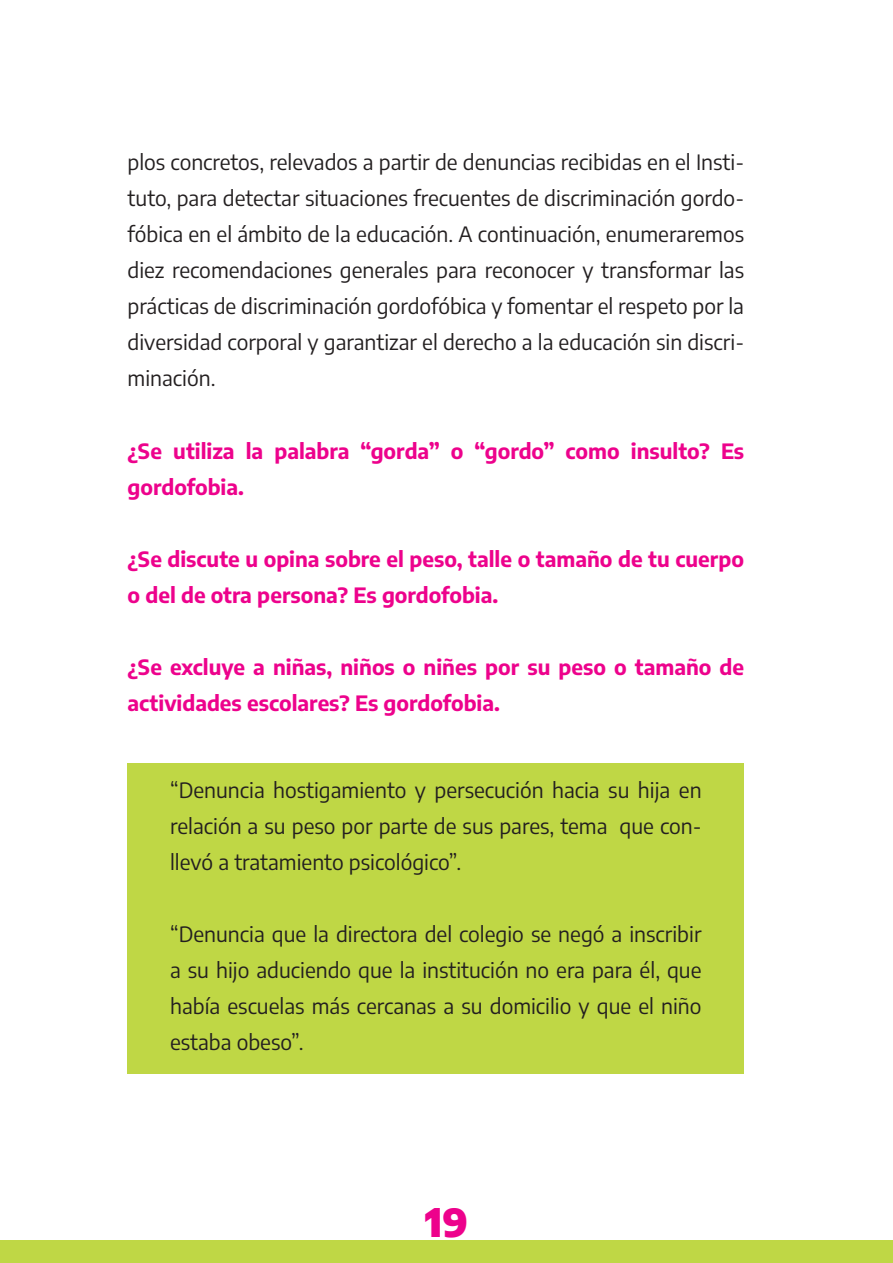
<style>
.page{position:relative;width:893px;height:1263px;background:#fff}
.page>*{position:absolute;margin:0;border:0;box-sizing:border-box;transform-origin:0 0}
.t1{font:900 39px "Encode Sans";color:#ed028c}
.t2{font:21px/36px "Encode Sans";color:#231f20;text-align:justify}
.t3{font:700 21px/36px "Encode Sans";color:#ed028c}
</style>
<div class="page">
<div style="left:0;top:1241px;width:893px;height:22px;background:#bfd745"></div>
<div style="left:128px;top:763px;width:616px;height:311px;background:#bfd745"></div>
<p class="t2" style="left:128px;top:144px;width:618px">plos concretos, relevados a partir de denuncias recibidas en el Insti&shy;tuto, para detectar situaciones frecuentes de discriminación gordo&shy;fóbica en el ámbito de la educación. A continuación, enumeraremos diez recomendaciones generales para reconocer y transformar las prácticas de discriminación gordofóbica y fomentar el respeto por la diversidad corporal y garantizar el derecho a la educación sin discri&shy;minación.</p>
<p class="t3" style="left:128px;top:432px;width:618px">¿Se utiliza la palabra “gorda” o “gordo” como insulto? Es gordofobia.</p>
<p class="t3" style="left:128px;top:540px;width:618px">¿Se discute u opina sobre el peso, talle o tamaño de tu cuerpo o del de otra persona? Es gordofobia.</p>
<p class="t3" style="left:128px;top:648px;width:618px">¿Se excluye a niñas, niños o niñes por su peso o tamaño de actividades escolares? Es gordofobia.</p>
<p class="t2" style="left:170px;top:771px;width:533px">“Denuncia hostigamiento y persecución hacia su hija en relación a su peso por parte de sus pares, tema que con&shy;llevó a tratamiento psicológico”.</p>
<p class="t2" style="left:170px;top:915px;width:533px">“Denuncia que la directora del colegio se negó a inscribir a su hijo aduciendo que la institución no era para él, que había escuelas más cercanas a su domicilio y que el niño estaba obeso”.</p>
<h1 class="t1" style="left:425px;top:1196px;width:45px">19</h1>
</div>
